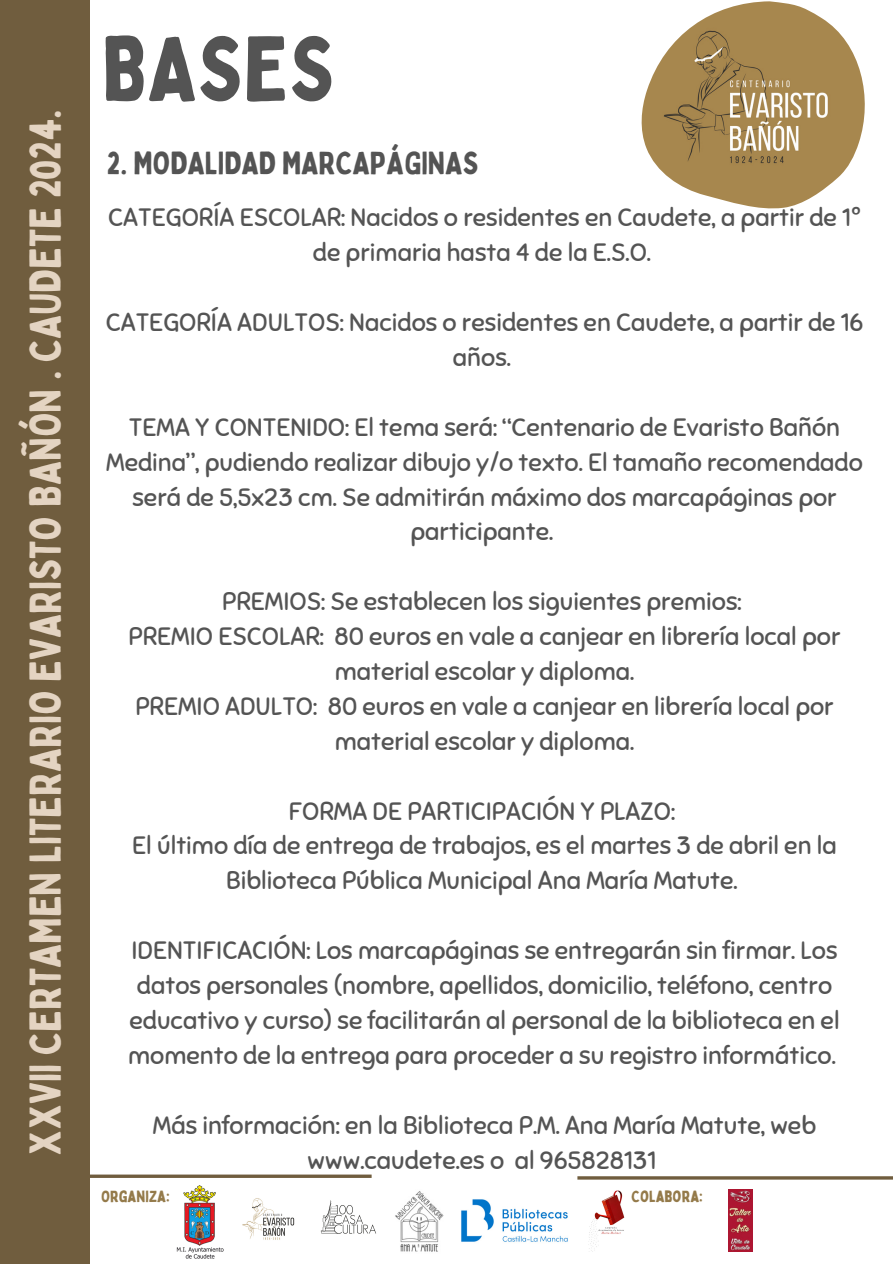
<style>
.page{position:relative;width:893px;height:1264px;background:#fff}
.page>*{position:absolute;margin:0;border:0;box-sizing:border-box;transform-origin:0 0}
.t1{font:90px "Bobby Jones";color:#545454}
.t2{font:43.5px "Bobby Jones";color:#e4d4c2}
.t3{font:31.5px "Bobby Jones";color:#545454}
.t4{font:25.05px/34.8px "Sniglet";color:#545454;text-align:center}
.t5{font:15.9px "Bobby Jones";color:#947a4a}
</style>
<div class="page">
<div style="left:0;top:0;width:89px;height:1263px;background:#705d3e"></div>
<hr style="left:577px;top:1176px;width:315px;height:3px;background:#705d3e">
<hr style="left:89px;top:1174px;width:282px;height:3px;background:#705d3e">
<img style="left:641px;top:1px;width:223px;height:207px">
<img style="left:395px;top:1191px;width:49px;height:61px">
<img style="left:176px;top:1185px;width:47px;height:73px">
<img style="left:320px;top:1200px;width:56px;height:34px">
<img style="left:588px;top:1190px;width:37px;height:61px">
<img style="left:461px;top:1199px;width:107px;height:43px">
<img style="left:242px;top:1198px;width:53px;height:42px">
<img style="left:728px;top:1189px;width:24px;height:62px">
<h2 class="t2" style="left:18px;top:1155px;width:1048px;rotate:-90deg">XXVII CERTAMEN LITERARIO EVARISTO BAÑÓN . CAUDETE 2024.</h2>
<p class="t1" style="left:102px;top:12px;width:234px">BASES</p>
<h1 class="t3" style="left:107px;top:143px;width:373px">2. MODALIDAD MARCAPÁGINAS</h1>
<h3 class="t4" style="left:108px;top:201px;width:754px">CATEGORÍA ESCOLAR: Nacidos o residentes en Caudete, a partir de 1º de primaria hasta 4 de la E.S.O.</h3>
<h4 class="t4" style="left:106px;top:305px;width:759px">CATEGORÍA ADULTOS: Nacidos o residentes en Caudete, a partir de 16 años.</h4>
<h4 class="t4" style="left:106px;top:410px;width:758px">TEMA Y CONTENIDO: El tema será: “Centenario de Evaristo Bañón Medina”, pudiendo realizar dibujo y/o texto. El tamaño recomendado será de 5,5x23 cm. Se admitirán máximo dos marcapáginas por participante.</h4>
<h4 class="t4" style="left:129px;top:584px;width:713px">PREMIOS: Se establecen los siguientes premios:<br>PREMIO ESCOLAR: 80 euros en vale a canjear en librería local por material escolar y diploma.<br>PREMIO ADULTO: 80 euros en vale a canjear en librería local por material escolar y diploma.</h4>
<h4 class="t4" style="left:132px;top:793px;width:706px">FORMA DE PARTICIPACIÓN Y PLAZO:<br>El último día de entrega de trabajos, es el martes 3 de abril en la<br>Biblioteca Pública Municipal Ana María Matute.</h4>
<h4 class="t4" style="left:128px;top:933px;width:713px">IDENTIFICACIÓN: Los marcapáginas se entregarán sin firmar. Los datos personales (nombre, apellidos, domicilio, teléfono, centro educativo y curso) se facilitarán al personal de la biblioteca en el momento de la entrega para proceder a su registro informático.</h4>
<h4 class="t4" style="left:153px;top:1107px;width:664px">Más información: en la Biblioteca P.M. Ana María Matute, web www.caudete.es o al 965828131</h4>
<p class="t5" style="left:101px;top:1185px;width:70px">ORGANIZA:</p>
<p class="t5" style="left:631px;top:1185px;width:73px">COLABORA:</p>
</div>
